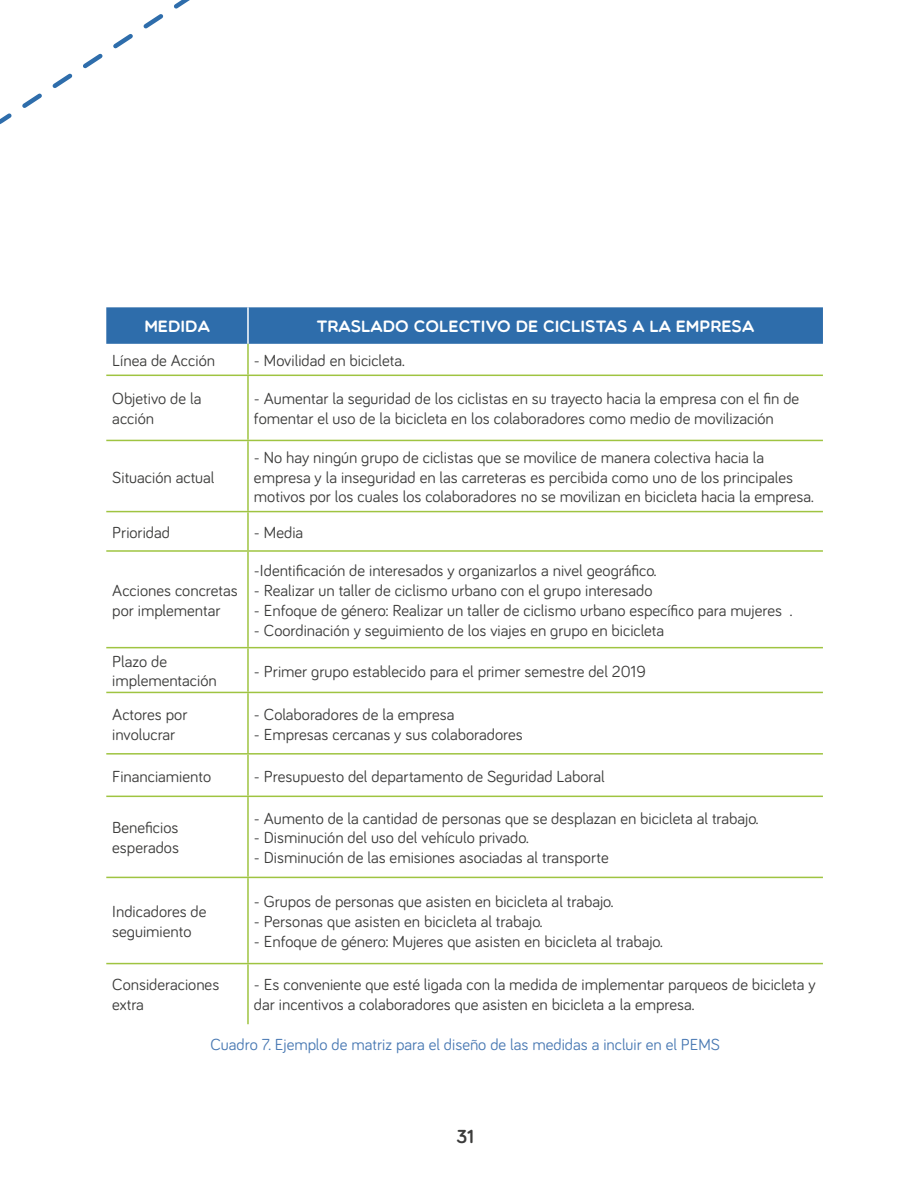
<style>
.page{position:relative;width:918px;height:1188px;background:#fff}
.page>*{position:absolute;margin:0;border:0;box-sizing:border-box;transform-origin:0 0}
.t1{font:700 19.5px "Bariol";color:#3c3c3b}
.t2{font:16.5px/19.8px "Bariol";color:#3c3c3b}
.t3{font:16.5px "Bariol";color:#4979b3}
.t4{font:16.5px "Multicolore";color:#fff}
</style>
<div class="page">
<svg style="left:0;top:0;width:190px;height:125px"></svg>
<div style="left:106px;top:307px;width:717px;height:37px;background:#2e6dab"></div>
<hr style="left:247px;top:307px;width:2px;height:37px;background:#fff">
<hr style="left:247px;top:344px;width:2px;height:31px;background:#9fc441">
<hr style="left:106px;top:375px;width:142px;height:1px;background:#9fc441">
<hr style="left:248px;top:375px;width:575px;height:1px;background:#9fc441">
<hr style="left:247px;top:376px;width:2px;height:64px;background:#9fc441">
<hr style="left:106px;top:440px;width:142px;height:1px;background:#9fc441">
<hr style="left:248px;top:440px;width:575px;height:1px;background:#9fc441">
<hr style="left:247px;top:441px;width:2px;height:70px;background:#9fc441">
<hr style="left:106px;top:511px;width:142px;height:1px;background:#9fc441">
<hr style="left:248px;top:511px;width:575px;height:1px;background:#9fc441">
<hr style="left:247px;top:512px;width:2px;height:38px;background:#9fc441">
<hr style="left:106px;top:550px;width:142px;height:2px;background:#9fc441">
<hr style="left:248px;top:550px;width:575px;height:2px;background:#9fc441">
<hr style="left:247px;top:552px;width:2px;height:95px;background:#9fc441">
<hr style="left:106px;top:647px;width:142px;height:1px;background:#9fc441">
<hr style="left:248px;top:647px;width:575px;height:1px;background:#9fc441">
<hr style="left:247px;top:648px;width:2px;height:44px;background:#9fc441">
<hr style="left:106px;top:692px;width:142px;height:1px;background:#9fc441">
<hr style="left:248px;top:692px;width:575px;height:1px;background:#9fc441">
<hr style="left:247px;top:693px;width:2px;height:60px;background:#9fc441">
<hr style="left:106px;top:753px;width:142px;height:2px;background:#9fc441">
<hr style="left:248px;top:753px;width:575px;height:2px;background:#9fc441">
<hr style="left:247px;top:755px;width:2px;height:41px;background:#9fc441">
<hr style="left:106px;top:796px;width:142px;height:1px;background:#9fc441">
<hr style="left:248px;top:796px;width:575px;height:1px;background:#9fc441">
<hr style="left:247px;top:797px;width:2px;height:80px;background:#9fc441">
<hr style="left:106px;top:877px;width:142px;height:1px;background:#9fc441">
<hr style="left:248px;top:877px;width:575px;height:1px;background:#9fc441">
<hr style="left:247px;top:878px;width:2px;height:85px;background:#9fc441">
<hr style="left:106px;top:963px;width:142px;height:1px;background:#9fc441">
<hr style="left:248px;top:963px;width:575px;height:1px;background:#9fc441">
<hr style="left:247px;top:964px;width:2px;height:60px;background:#9fc441">
<p class="t4" style="left:144px;top:316px;width:67px">MEDIDA</p>
<p class="t4" style="left:317px;top:316px;width:439px">TRASLADO COLECTIVO DE CICLISTAS A LA EMPRESA</p>
<p class="t2" style="left:112px;top:350px;width:104px">Línea de Acción</p>
<p class="t2" style="left:254px;top:350px;width:152px">- Movilidad en bicicleta.</p>
<p class="t2" style="left:112px;top:388px;width:91px">Objetivo de la acción</p>
<p class="t2" style="left:254px;top:388px;width:547px">- Aumentar la seguridad de los ciclistas en su trayecto hacia la empresa con el fin de fomentar el uso de la bicicleta en los colaboradores como medio de movilización</p>
<p class="t2" style="left:112px;top:466px;width:104px">Situación actual</p>
<p class="t2" style="left:254px;top:447px;width:561px">- No hay ningún grupo de ciclistas que se movilice de manera colectiva hacia la empresa y la inseguridad en las carreteras es percibida como uno de los principales motivos por los cuales los colaboradores no se movilizan en bicicleta hacia la empresa.</p>
<p class="t2" style="left:112px;top:522px;width:59px">Prioridad</p>
<p class="t2" style="left:254px;top:522px;width:51px">- Media</p>
<p class="t2" style="left:112px;top:580px;width:127px">Acciones concretas por implementar</p>
<p class="t2" style="left:254px;top:560px;width:404px">-Identificación de interesados y organizarlos a nivel geográfico.</p>
<p class="t2" style="left:254px;top:580px;width:400px">- Realizar un taller de ciclismo urbano con el grupo interesado</p>
<p class="t2" style="left:254px;top:600px;width:540px">- Enfoque de género: Realizar un taller de ciclismo urbano específico para mujeres .</p>
<p class="t2" style="left:254px;top:619px;width:412px">- Coordinación y seguimiento de los viajes en grupo en bicicleta</p>
<p class="t2" style="left:112px;top:650px;width:106px">Plazo de implementación</p>
<p class="t2" style="left:254px;top:660px;width:393px">- Primer grupo establecido para el primer semestre del 2019</p>
<p class="t2" style="left:112px;top:704px;width:77px">Actores por involucrar</p>
<p class="t2" style="left:254px;top:704px;width:202px">- Colaboradores de la empresa</p>
<p class="t2" style="left:254px;top:723px;width:270px">- Empresas cercanas y sus colaboradores</p>
<p class="t2" style="left:112px;top:765px;width:100px">Financiamiento</p>
<p class="t2" style="left:254px;top:765px;width:352px">- Presupuesto del departamento de Seguridad Laboral</p>
<p class="t2" style="left:112px;top:817px;width:68px">Beneficios esperados</p>
<p class="t2" style="left:254px;top:807px;width:506px">- Aumento de la cantidad de personas que se desplazan en bicicleta al trabajo.</p>
<p class="t2" style="left:254px;top:827px;width:276px">- Disminución del uso del vehículo privado.</p>
<p class="t2" style="left:254px;top:847px;width:356px">- Disminución de las emisiones asociadas al transporte</p>
<p class="t2" style="left:112px;top:901px;width:96px">Indicadores de seguimiento</p>
<p class="t2" style="left:254px;top:891px;width:361px">- Grupos de personas que asisten en bicicleta al trabajo.</p>
<p class="t2" style="left:254px;top:911px;width:290px">- Personas que asisten en bicicleta al trabajo.</p>
<p class="t2" style="left:254px;top:931px;width:410px">- Enfoque de género: Mujeres que asisten en bicicleta al trabajo.</p>
<p class="t2" style="left:112px;top:974px;width:109px">Consideraciones extra</p>
<p class="t2" style="left:254px;top:974px;width:563px">- Es conveniente que esté ligada con la medida de implementar parqueos de bicicleta y dar incentivos a colaboradores que asisten en bicicleta a la empresa.</p>
<p class="t3" style="left:211px;top:1034px;width:511px">Cuadro 7. Ejemplo de matriz para el diseño de las medidas a incluir en el PEMS</p>
<p class="t1" style="left:457px;top:1123px;width:19px">31</p>
</div>
